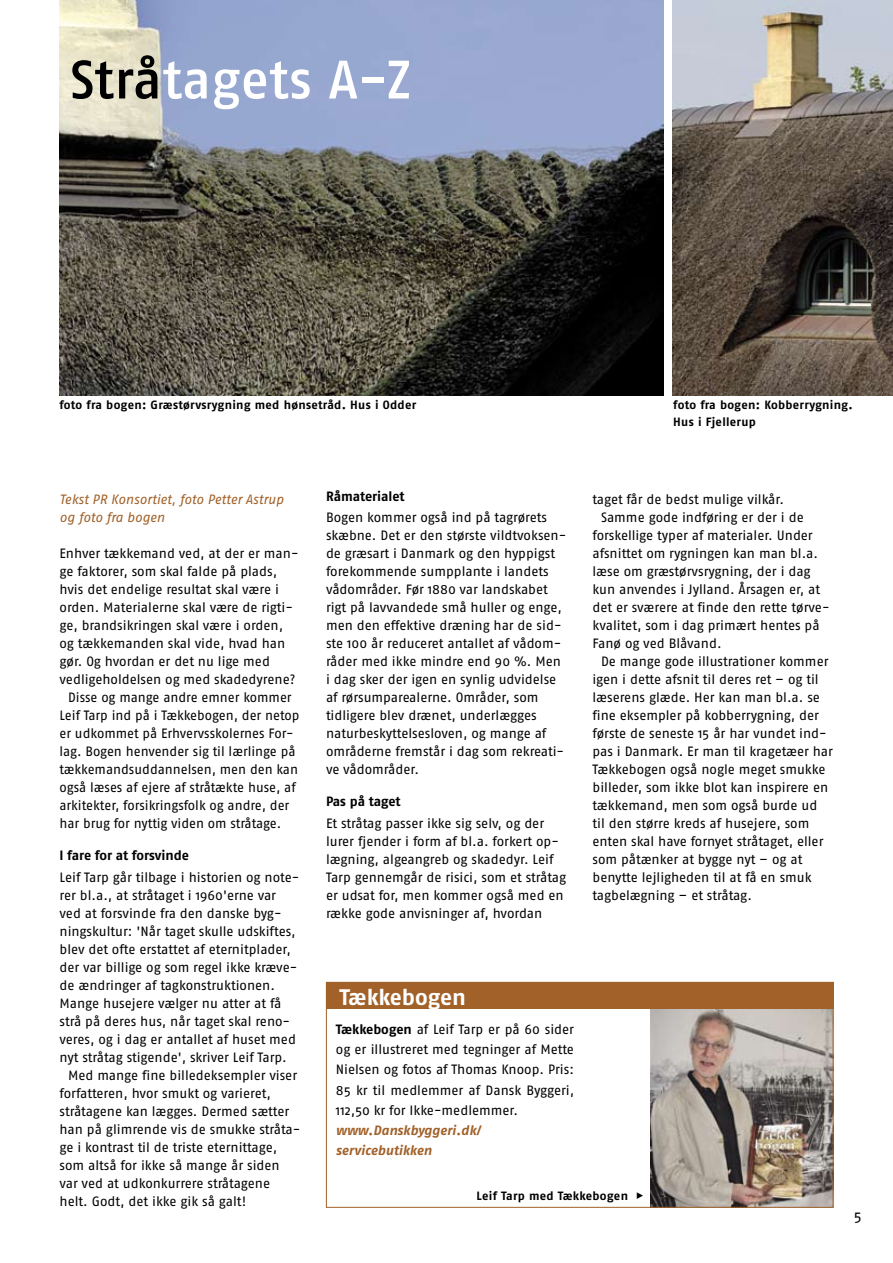
<style>
.page{position:relative;width:893px;height:1263px;background:#fff}
.page>*{position:absolute;margin:0;border:0;box-sizing:border-box;transform-origin:0 0}
.t1{font:54px "Fago No Med";color:#fff}
.t2{font:700 22.5px "Fago No";letter-spacing:-.005em;color:#fff}
.t3{font:15px "Fago No";color:#000}
.t4{font:13.5px/18px "Fago No";letter-spacing:-.005em;color:#000}
.t5{font:italic 13.5px/18px "Fago No";letter-spacing:-.005em;color:#a16129}
.t6{font:700 13.5px "Fago No";letter-spacing:-.005em;color:#000}
.t7{font:italic 700 13.5px/20.2px "Fago No";letter-spacing:-.005em;color:#a16129}
.t8{font:700 12px/16.5px "Fago No";letter-spacing:.02em;color:#000}
.s1{color:#000}
.s2{font-weight:700}
.s3{font-family:"Fago No Exb Expert";font-weight:400}
</style>
<div class="page">
<img style="left:651px;top:1009px;width:180px;height:197px">
<div style="left:326px;top:982px;width:507px;height:27px;background:#a16129"></div>
<img style="left:673px;top:0;width:220px;height:395px">
<img style="left:60px;top:0;width:604px;height:395px">
<h1 class="t1" style="left:70px;top:49px;width:342px"><span class="s1">Strå</span>tagets A-Z</h1>
<p class="t8" style="left:60px;top:397px;width:358px">foto fra bogen: Græstørvsrygning med hønsetråd. Hus i Odder</p>
<p class="t8" style="left:673px;top:397px;width:181px">foto fra bogen: Kobberrygning.<br>Hus i Fjellerup</p>
<p class="t5" style="left:60px;top:490px;width:226px">Tekst PR Konsortiet, foto Petter Astrup og foto fra bogen</p>
<p class="t4" style="left:60px;top:544px;width:241px">Enhver tækkemand ved, at der er man-</p>
<p class="t4" style="left:60px;top:562px;width:219px">ge faktorer, som skal falde på plads,</p>
<p class="t4" style="left:60px;top:580px;width:221px">hvis det endelige resultat skal være i</p>
<p class="t4" style="left:60px;top:598px;width:235px">orden. Materialerne skal være de rigti-</p>
<p class="t4" style="left:60px;top:616px;width:225px">ge, brandsikringen skal være i orden,</p>
<p class="t4" style="left:60px;top:634px;width:227px">og tækkemanden skal vide, hvad han</p>
<p class="t4" style="left:60px;top:652px;width:212px">gør. Og hvordan er det nu lige med</p>
<p class="t4" style="left:60px;top:670px;width:237px">vedligeholdelsen og med skadedyrene?</p>
<p class="t4" style="left:68px;top:688px;width:225px">Disse og mange andre emner kommer</p>
<p class="t4" style="left:60px;top:706px;width:242px">Leif Tarp ind på i Tækkebogen, der netop</p>
<p class="t4" style="left:60px;top:724px;width:236px">er udkommet på Erhvervsskolernes For-</p>
<p class="t4" style="left:60px;top:742px;width:237px">lag. Bogen henvender sig til lærlinge på</p>
<p class="t4" style="left:60px;top:760px;width:240px">tækkemandsuddannelsen, men den kan</p>
<p class="t4" style="left:60px;top:778px;width:238px">også læses af ejere af stråtækte huse, af</p>
<p class="t4" style="left:60px;top:796px;width:231px">arkitekter, forsikringsfolk og andre, der</p>
<p class="t4" style="left:60px;top:814px;width:223px">har brug for nyttig viden om stråtage.</p>
<p class="t6" style="left:60px;top:847px;width:131px">I fare for at forsvinde</p>
<p class="t4" style="left:60px;top:868px;width:241px">Leif Tarp går tilbage i historien og note-</p>
<p class="t4" style="left:60px;top:886px;width:218px">rer bl.a., at stråtaget i 1960'erne var</p>
<p class="t4" style="left:60px;top:904px;width:224px">ved at forsvinde fra den danske byg-</p>
<p class="t4" style="left:60px;top:922px;width:238px">ningskultur: 'Når taget skulle udskiftes,</p>
<p class="t4" style="left:60px;top:940px;width:233px">blev det ofte erstattet af eternitplader,</p>
<p class="t4" style="left:60px;top:958px;width:239px">der var billige og som regel ikke kræve-</p>
<p class="t4" style="left:60px;top:976px;width:217px">de ændringer af tagkonstruktionen.</p>
<p class="t4" style="left:60px;top:994px;width:223px">Mange husejere vælger nu atter at få</p>
<p class="t4" style="left:60px;top:1012px;width:232px">strå på deres hus, når taget skal reno-</p>
<p class="t4" style="left:60px;top:1030px;width:238px">veres, og i dag er antallet af huset med</p>
<p class="t4" style="left:60px;top:1048px;width:229px">nyt stråtag stigende', skriver Leif Tarp.</p>
<p class="t4" style="left:68px;top:1066px;width:231px">Med mange fine billedeksempler viser</p>
<p class="t4" style="left:60px;top:1084px;width:213px">forfatteren, hvor smukt og varieret,</p>
<p class="t4" style="left:60px;top:1102px;width:231px">stråtagene kan lægges. Dermed sætter</p>
<p class="t4" style="left:60px;top:1120px;width:242px">han på glimrende vis de smukke stråta-</p>
<p class="t4" style="left:60px;top:1138px;width:219px">ge i kontrast til de triste eternittage,</p>
<p class="t4" style="left:60px;top:1156px;width:222px">som altså for ikke så mange år siden</p>
<p class="t4" style="left:60px;top:1174px;width:212px">var ved at udkonkurrere stråtagene</p>
<p class="t4" style="left:60px;top:1192px;width:188px">helt. Godt, det ikke gik så galt!</p>
<p class="t6" style="left:326px;top:489px;width:80px">Råmaterialet</p>
<p class="t4" style="left:326px;top:508px;width:242px">Bogen kommer også ind på tagrørets skæbne. Det er den største vildtvoksen&shy;de græsart i Danmark og den hyppigst forekommende sumpplante i landets vådområder. Før 1880 var landskabet rigt på lavvandede små huller og enge, men den effektive dræning har de sid&shy;ste 100 år reduceret antallet af vådom&shy;råder med ikke mindre end 90 %. Men i dag sker der igen en synlig udvidelse af rørsumparealerne. Områder, som tidligere blev drænet, underlægges naturbeskyttelsesloven, og mange af områderne fremstår i dag som rekreati&shy;ve vådområder.</p>
<p class="t6" style="left:326px;top:793px;width:76px">Pas på taget</p>
<p class="t4" style="left:326px;top:814px;width:242px">Et stråtag passer ikke sig selv, og der lurer fjender i form af bl.a. forkert op&shy;lægning, algeangreb og skadedyr. Leif Tarp gennemgår de risici, som et stråtag er udsat for, men kommer også med en række gode anvisninger af, hvordan</p>
<p class="t4" style="left:592px;top:490px;width:193px">taget får de bedst mulige vilkår.</p>
<p class="t4" style="left:601px;top:508px;width:204px">Samme gode indføring er der i de</p>
<p class="t4" style="left:592px;top:526px;width:222px">forskellige typer af materialer. Under</p>
<p class="t4" style="left:592px;top:544px;width:227px">afsnittet om rygningen kan man bl.a.</p>
<p class="t4" style="left:592px;top:562px;width:220px">læse om græstørvsrygning, der i dag</p>
<p class="t4" style="left:592px;top:580px;width:229px">kun anvendes i Jylland. Årsagen er, at</p>
<p class="t4" style="left:592px;top:598px;width:239px">det er sværere at finde den rette tørve-</p>
<p class="t4" style="left:592px;top:616px;width:229px">kvalitet, som i dag primært hentes på</p>
<p class="t4" style="left:592px;top:634px;width:131px">Fanø og ved Blåvand.</p>
<p class="t4" style="left:601px;top:652px;width:229px">De mange gode illustrationer kommer</p>
<p class="t4" style="left:592px;top:670px;width:228px">igen i dette afsnit til deres ret – og til</p>
<p class="t4" style="left:592px;top:688px;width:229px">læserens glæde. Her kan man bl.a. se</p>
<p class="t4" style="left:592px;top:706px;width:228px">fine eksempler på kobberrygning, der</p>
<p class="t4" style="left:592px;top:724px;width:236px">første de seneste 15 år har vundet ind-</p>
<p class="t4" style="left:592px;top:742px;width:242px">pas i Danmark. Er man til kragetæer har</p>
<p class="t4" style="left:592px;top:760px;width:234px">Tækkebogen også nogle meget smukke</p>
<p class="t4" style="left:592px;top:778px;width:237px">billeder, som ikke blot kan inspirere en</p>
<p class="t4" style="left:592px;top:796px;width:226px">tækkemand, men som også burde ud</p>
<p class="t4" style="left:592px;top:814px;width:218px">til den større kreds af husejere, som</p>
<p class="t4" style="left:592px;top:832px;width:232px">enten skal have fornyet stråtaget, eller</p>
<p class="t4" style="left:592px;top:850px;width:211px">som påtænker at bygge nyt – og at</p>
<p class="t4" style="left:592px;top:868px;width:221px">benytte lejligheden til at få en smuk</p>
<p class="t4" style="left:592px;top:886px;width:161px">tagbelægning – et stråtag.</p>
<h2 class="t2" style="left:339px;top:984px;width:128px">Tækkebogen</h2>
<p class="t4" style="left:336px;top:1019px;width:240px;line-height:20.2px;text-align:justify"><span class="s2">Tækkebogen</span> af Leif Tarp er på 60 sider og er illustreret med tegninger af Mette Nielsen og fotos af Thomas Knoop. Pris:<br>85 kr til medlemmer af Dansk Byggeri, 112,50 kr for Ikke-medlemmer.</p>
<p class="t7" style="left:336px;top:1120px;width:146px">www.Danskbyggeri.dk/ servicebutikken</p>
<p class="t8" style="left:477px;top:1187px;width:168px">Leif Tarp med Tækkebogen <span class="s3">%</span></p>
<p class="t3" style="left:854px;top:1207px;width:9px">5</p>
</div>
